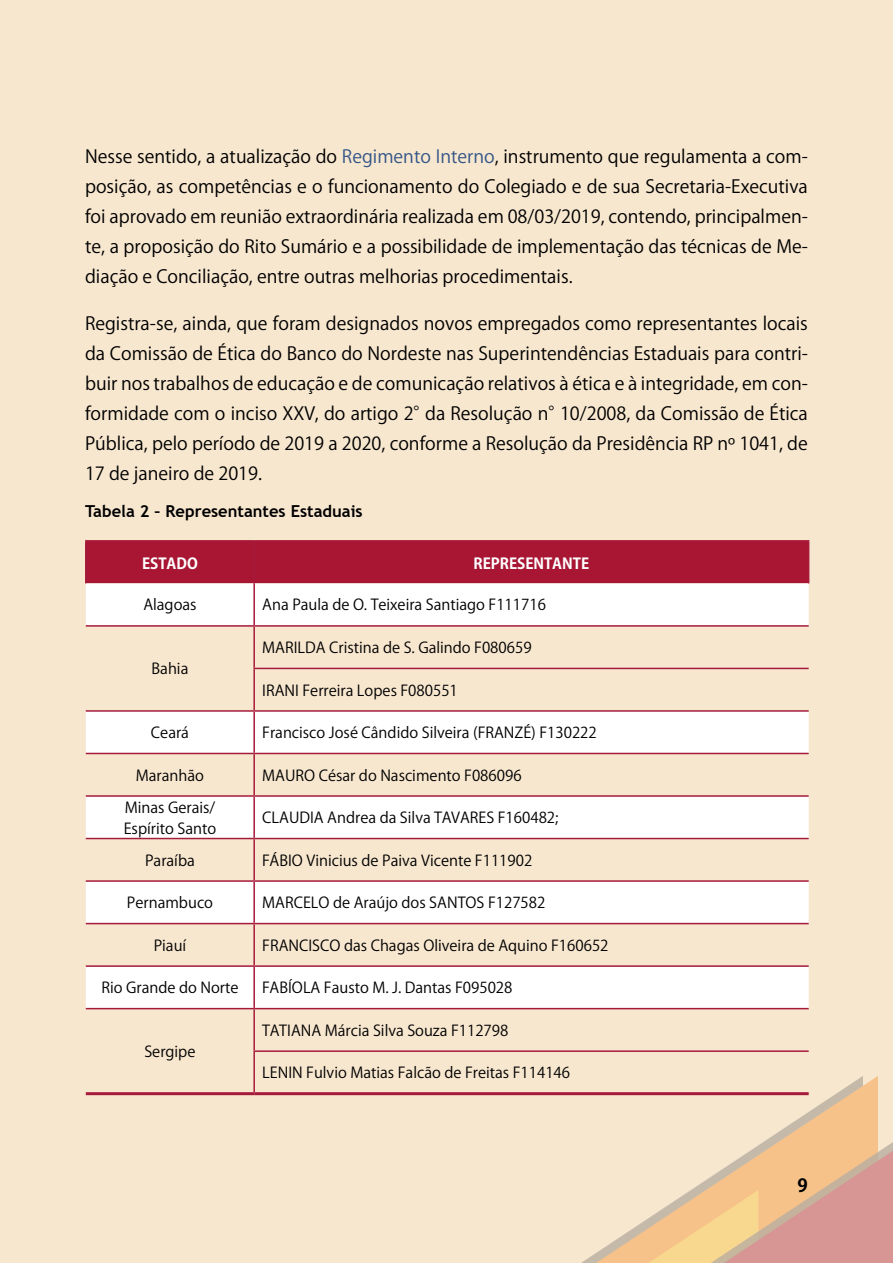
<style>
.page{position:relative;width:893px;height:1263px;background:#f8e7cf}
.page>*{position:absolute;margin:0;border:0;box-sizing:border-box;transform-origin:0 0}
.t1{font:18px/30px "Koz Go Pr 6 N";color:#000;text-align:justify}
.t2{font:700 18px "Koz Go Pr 6 N";color:#000}
.t3{font:700 16.5px "Trebuchet MS";color:#000}
.t4{font:15px/21px "Koz Go Pr 6 N";color:#000}
.t5{font:700 15px "Koz Go Pr 6 N";color:#fff}
.s1{color:#335687}
</style>
<div class="page">
<svg style="left:408px;top:1076px;width:470px;height:22px"></svg>
<svg style="left:786px;top:1098px;width:92px;height:29px;fill:#f6c289"></svg>
<svg style="left:581px;top:1127px;width:312px;height:136px"></svg>
<div style="left:87px;top:542px;width:721px;height:41px;background:#a91634"></div>
<svg style="left:86px;top:583px;width:723px;height:425px"></svg>
<hr style="left:85px;top:540px;width:169px;height:2px;background:#a61a3b">
<hr style="left:85px;top:542px;width:2px;height:41px;background:#a61a3b">
<hr style="left:254px;top:540px;width:555px;height:2px;background:#a61a3b">
<hr style="left:253px;top:542px;width:2px;height:41px;background:#a61a3b">
<hr style="left:808px;top:542px;width:1px;height:41px;background:#a61a3b">
<hr style="left:253px;top:583px;width:2px;height:42px;background:#a61a3b">
<hr style="left:86px;top:625px;width:168px;height:2px;background:#a61a3b">
<hr style="left:254px;top:625px;width:555px;height:2px;background:#a61a3b">
<hr style="left:253px;top:627px;width:2px;height:41px;background:#a61a3b">
<hr style="left:253px;top:668px;width:556px;height:1px;background:#a61a3b">
<hr style="left:253px;top:669px;width:2px;height:41px;background:#a61a3b">
<hr style="left:86px;top:710px;width:168px;height:2px;background:#a61a3b">
<hr style="left:254px;top:710px;width:555px;height:2px;background:#a61a3b">
<hr style="left:253px;top:712px;width:2px;height:41px;background:#a61a3b">
<hr style="left:86px;top:753px;width:168px;height:1px;background:#a61a3b">
<hr style="left:254px;top:753px;width:555px;height:1px;background:#a61a3b">
<hr style="left:253px;top:754px;width:2px;height:41px;background:#a61a3b">
<hr style="left:86px;top:795px;width:168px;height:2px;background:#a61a3b">
<hr style="left:254px;top:795px;width:555px;height:2px;background:#a61a3b">
<hr style="left:253px;top:797px;width:2px;height:41px;background:#a61a3b">
<hr style="left:86px;top:838px;width:168px;height:1px;background:#a61a3b">
<hr style="left:254px;top:838px;width:555px;height:1px;background:#a61a3b">
<hr style="left:253px;top:839px;width:2px;height:41px;background:#a61a3b">
<hr style="left:86px;top:880px;width:168px;height:2px;background:#a61a3b">
<hr style="left:254px;top:880px;width:555px;height:2px;background:#a61a3b">
<hr style="left:253px;top:882px;width:2px;height:41px;background:#a61a3b">
<hr style="left:86px;top:923px;width:168px;height:1px;background:#a61a3b">
<hr style="left:254px;top:923px;width:555px;height:1px;background:#a61a3b">
<hr style="left:253px;top:924px;width:2px;height:41px;background:#a61a3b">
<hr style="left:86px;top:965px;width:168px;height:2px;background:#a61a3b">
<hr style="left:254px;top:965px;width:555px;height:2px;background:#a61a3b">
<hr style="left:253px;top:967px;width:2px;height:41px;background:#a61a3b">
<hr style="left:86px;top:1008px;width:168px;height:1px;background:#a61a3b">
<hr style="left:254px;top:1008px;width:555px;height:1px;background:#a61a3b">
<hr style="left:253px;top:1009px;width:2px;height:41px;background:#a61a3b">
<hr style="left:253px;top:1050px;width:556px;height:2px;background:#a61a3b">
<hr style="left:253px;top:1052px;width:2px;height:40px;background:#a61a3b">
<hr style="left:86px;top:1092px;width:168px;height:3px;background:#a61a3b">
<hr style="left:254px;top:1092px;width:555px;height:3px;background:#a61a3b">
<p class="t1" style="left:85px;top:142px;width:724px">Nesse sentido, a atualização do <span class="s1">Regimento Interno</span>, instrumento que regulamenta a com&shy;posição, as competências e o funcionamento do Colegiado e de sua Secretaria-Executiva foi aprovado em reunião extraordinária realizada em 08/03/2019, contendo, principalmen&shy;te, a proposição do Rito Sumário e a possibilidade de implementação das técnicas de Me&shy;diação e Conciliação, entre outras melhorias procedimentais.</p>
<p class="t1" style="left:85px;top:309px;width:724px">Registra-se, ainda, que foram designados novos empregados como representantes locais da Comissão de Ética do Banco do Nordeste nas Superintendências Estaduais para contri&shy;buir nos trabalhos de educação e de comunicação relativos à ética e à integridade, em con&shy;formidade com o inciso XXV, do artigo 2°da Resolução n°10/2008, da Comissão de Ética Pública, pelo período de 2019 a 2020, conforme a Resolução da Presidência RP nº 1041, de 17 de janeiro de 2019.</p>
<p class="t3" style="left:85px;top:501px;width:279px">Tabela 2 – Representantes Estaduais</p>
<p class="t5" style="left:142px;top:555px;width:57px">ESTADO</p>
<p class="t5" style="left:473px;top:555px;width:117px">REPRESENTANTE</p>
<p class="t4" style="left:143px;top:595px;width:55px">Alagoas</p>
<p class="t4" style="left:262px;top:595px;width:285px">Ana Paula de O. Teixeira Santiago F111716</p>
<p class="t4" style="left:152px;top:659px;width:38px">Bahia</p>
<p class="t4" style="left:262px;top:637px;width:271px">MARILDA Cristina de S. Galindo F080659</p>
<p class="t4" style="left:262px;top:680px;width:197px">IRANI Ferreira Lopes F080551</p>
<p class="t4" style="left:151px;top:722px;width:40px">Ceará</p>
<p class="t4" style="left:262px;top:722px;width:336px">Francisco José Cândido Silveira (FRANZÉ) F130222</p>
<p class="t4" style="left:136px;top:765px;width:70px">Maranhão</p>
<p class="t4" style="left:262px;top:765px;width:261px">MAURO César do Nascimento F086096</p>
<p class="t4" style="left:124px;top:797px;width:94px">Minas Gerais/<br>Espírito Santo</p>
<p class="t4" style="left:262px;top:808px;width:298px">CLAUDIA Andrea da Silva TAVARES F160482;</p>
<p class="t4" style="left:145px;top:850px;width:51px">Paraíba</p>
<p class="t4" style="left:262px;top:850px;width:272px">FÁBIO Vinicius de Paiva Vicente F111902</p>
<p class="t4" style="left:127px;top:893px;width:88px">Pernambuco</p>
<p class="t4" style="left:262px;top:893px;width:285px">MARCELO de Araújo dos SANTOS F127582</p>
<p class="t4" style="left:154px;top:935px;width:34px">Piauí</p>
<p class="t4" style="left:262px;top:935px;width:348px">FRANCISCO das Chagas Oliveira de Aquino F160652</p>
<p class="t4" style="left:101px;top:978px;width:138px">Rio Grande do Norte</p>
<p class="t4" style="left:262px;top:978px;width:252px">FABÍOLA Fausto M. J. Dantas F095028</p>
<p class="t4" style="left:144px;top:1041px;width:53px">Sergipe</p>
<p class="t4" style="left:262px;top:1020px;width:248px">TATIANA Márcia Silva Souza F112798</p>
<p class="t4" style="left:262px;top:1062px;width:309px">LENIN Fulvio Matias Falcão de Freitas F114146</p>
<p class="t2" style="left:798px;top:1176px;width:12px">9</p>
</div>
